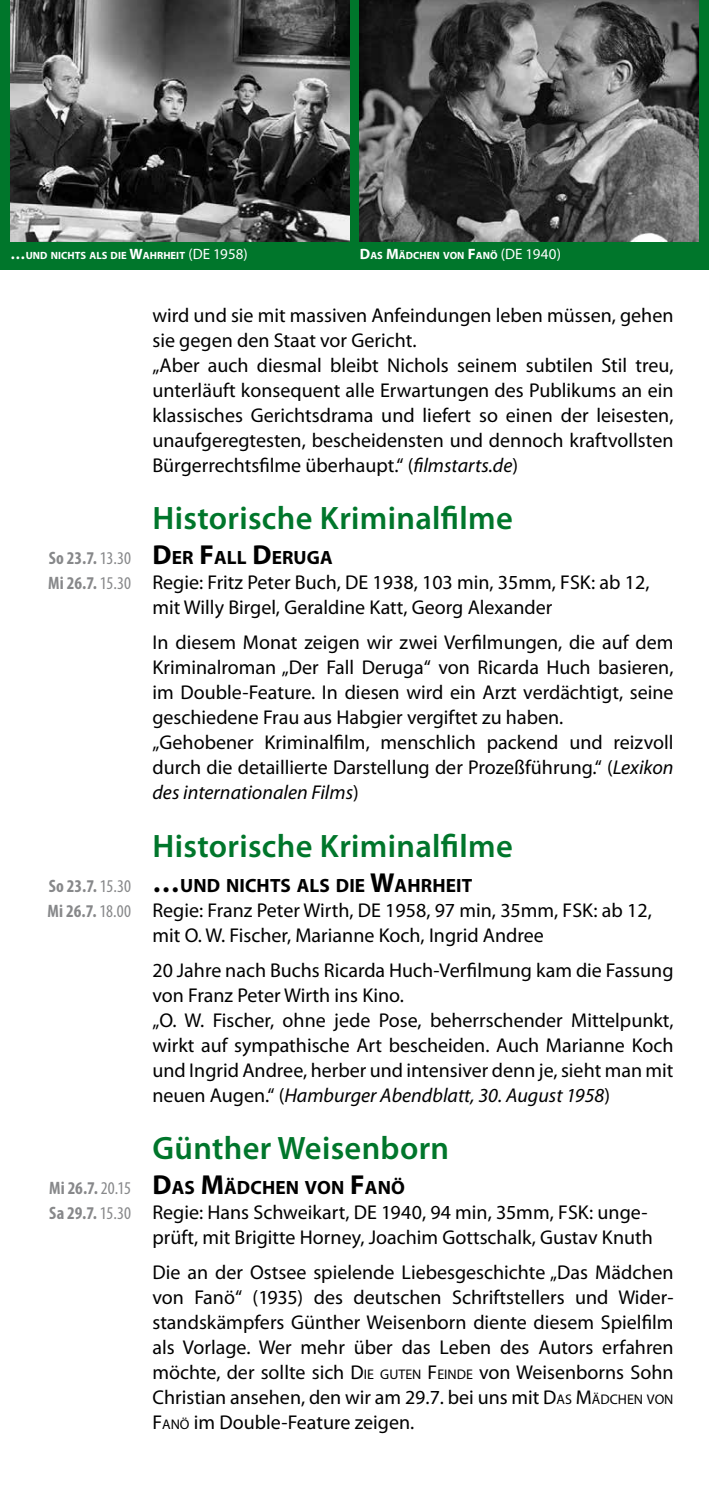
<style>
.page{position:relative;width:709px;height:1489px;background:#fff}
.page>*{position:absolute;margin:0;border:0;box-sizing:border-box;transform-origin:0 0}
.t1{font:600 32.5px "Myriad Pro";letter-spacing:.01em;color:#00762b}
.t2{font:20px/25px "Myriad Pro";color:#000}
.t3{font:700 19.25px "Myriad Pro";letter-spacing:.005em;color:#000}
.t4{font:700 condensed 18px/25px "Myriad Pro";letter-spacing:.015em;color:#87888a}
.t5{font:700 10.5px "Myriad Pro";letter-spacing:.005em;color:#fff}
.s1{font-size:15px}
.s2{font-weight:400;font-size:15px}
.s3{font-weight:400}
.s4{font-style:italic}
.s5{font-size:27.5px}
.s6{font-style:inherit}
.s7{font-size:14px}
</style>
<div class="page">
<div style="left:0;top:0;width:709px;height:269px;background:#00762b"></div>
<img style="left:360px;top:0;width:338px;height:241px">
<img style="left:11px;top:0;width:338px;height:241px">
<p class="t5" style="left:11px;top:249px;width:239px"><span class="s1">…</span>UND NICHTS ALS DIE <span class="s1">W</span>AHRHEIT <span class="s2">(DE 1958)</span></p>
<p class="t5" style="left:360px;top:249px;width:203px"><span class="s1">D</span>AS <span class="s1">M</span>ÄDCHEN VON <span class="s1">F</span>ANÖ <span class="s2">(DE 1940)</span></p>
<p class="t4" style="left:48px;top:545px;width:85px">So 23.7. <span class="s3">13.30<br></span>Mi 26.7. <span class="s3">15.30</span></p>
<p class="t4" style="left:47px;top:872px;width:85px">So 23.7. <span class="s3">15.30<br></span>Mi 26.7. <span class="s3">18.00</span></p>
<p class="t4" style="left:49px;top:1175px;width:84px">Mi 26.7. <span class="s3">20.15<br></span>Sa 29.7. <span class="s3">15.30</span></p>
<p class="t2" style="left:152px;top:302px;width:522px">wird und sie mit massiven Anfeindungen leben müssen, gehen sie gegen den Staat vor Gericht.<br>„Aber auch diesmal bleibt Nichols seinem subtilen Stil treu, unterläuft konsequent alle Erwartungen des Publikums an ein klassisches Gerichtsdrama und liefert so einen der leisesten, unaufgeregtesten, bescheidensten und dennoch kraftvollsten Bürgerrechtsfilme überhaupt.“ (<span class="s4">filmstarts.de</span>)</p>
<h1 class="t1" style="left:152px;top:497px;width:362px">Historische Kriminalfilme</h1>
<p class="t3" style="left:152px;top:545px;width:182px"><span class="s5">D</span>ER <span class="s5">F</span>ALL <span class="s5">D</span>ERUGA</p>
<p class="t2" style="left:152px;top:569px;width:498px">Regie: Fritz Peter Buch, DE 1938, 103 min, 35mm, FSK: ab 12, mit Willy Birgel, Geraldine Katt, Georg Alexander</p>
<p class="t2" style="left:152px;top:629px;width:522px">In diesem Monat zeigen wir zwei Verfilmungen, die auf dem Kriminalroman „Der Fall Deruga“ von Ricarda Huch basieren, im Double-Feature. In diesen wird ein Arzt verdächtigt, seine geschiedene Frau aus Habgier vergiftet zu haben.<br>„Gehobener Kriminalfilm, menschlich packend und reizvoll durch die detaillierte Darstellung der Prozeßführung.“ (<span class="s4">Lexikon des internationalen Films</span>)</p>
<h1 class="t1" style="left:152px;top:825px;width:362px">Historische Kriminalfilme</h1>
<p class="t3" style="left:152px;top:872px;width:321px"><span class="s5">…</span>UND NICHTS ALS DIE <span class="s5">W</span>AHRHEIT</p>
<p class="t2" style="left:152px;top:897px;width:501px">Regie: Franz Peter Wirth, DE 1958, 97 min, 35mm, FSK: ab 12, mit O. W. Fischer, Marianne Koch, Ingrid Andree</p>
<p class="t2" style="left:152px;top:956px;width:522px">20 Jahre nach Buchs Ricarda Huch-Verfilmung kam die Fassung von Franz Peter Wirth ins Kino.<br>„O. W. Fischer, ohne jede Pose, beherrschender Mittelpunkt, wirkt auf sympathische Art bescheiden. Auch Marianne Koch und Ingrid Andree, herber und intensiver denn je, sieht man mit neuen Augen.“ (<span class="s4">Hamburger Abendblatt, 30. August 1958</span>)</p>
<h1 class="t1" style="left:152px;top:1127px;width:298px">Günther Weisenborn</h1>
<p class="t3" style="left:152px;top:1174px;width:254px"><span class="s5">D</span>AS <span class="s5">M</span>ÄDCHEN VON <span class="s5">F</span>ANÖ</p>
<p class="t2" style="left:152px;top:1199px;width:502px">Regie: Hans Schweikart, DE 1940, 94 min, 35mm, FSK: unge&shy;prüft, mit Brigitte Horney, Joachim Gottschalk, Gustav Knuth</p>
<p class="t2" style="left:152px;top:1259px;width:522px;text-align:justify">Die an der Ostsee spielende Liebesgeschichte „Das Mädchen von Fanö“ (1935) des deutschen Schriftstellers und Wider&shy;standskämpfers Günther Weisenborn diente diesem Spielfilm als Vorlage. Wer mehr über das Leben des Autors erfahren möchte, der sollte sich <span class="s6">D</span><span class="s7">IE GUTEN</span> <span class="s6">F</span> <span class="s7">EINDE</span> von Weisenborns Sohn Christian ansehen, den wir am 29.7. bei uns mit <span class="s6">D</span><span class="s7">AS</span> <span class="s6">M</span><span class="s7">ÄDCHEN VON </span><span class="s6">F</span><span class="s7">ANÖ</span> im Double-Feature zeigen.</p>
</div>
